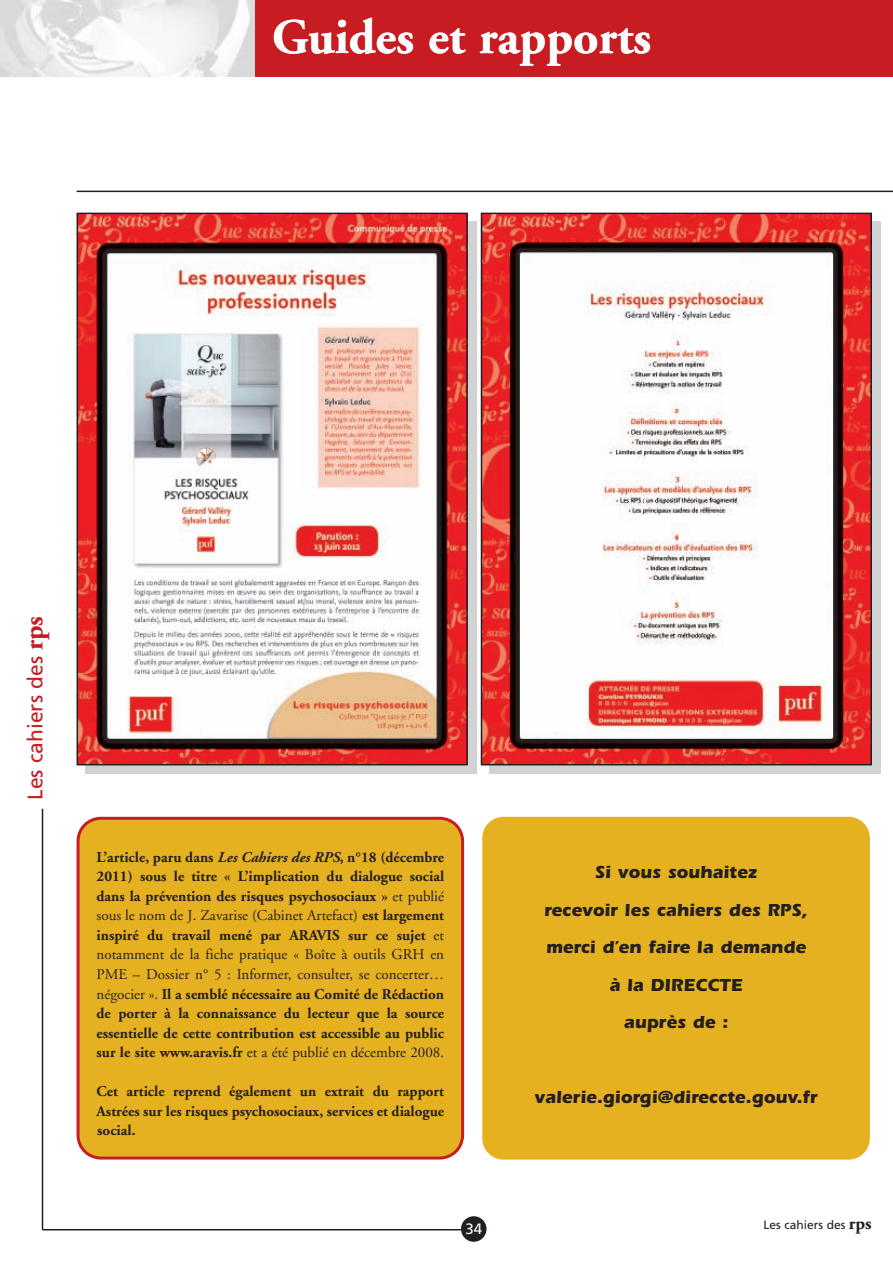
<style>
.page{position:relative;width:893px;height:1263px;background:#fff}
.page>*{position:absolute;margin:0;border:0;box-sizing:border-box;transform-origin:0 0}
.t1{font:700 49.5px "Adobe Garamond";color:#fff}
.t2{font:21px "Frutiger";color:#c61c22}
.t3{font:700 18px/37.5px "Itc Eras";color:#231f20;text-align:center}
.t4{font:700 15px/19.5px "Adobe Garamond";color:#231f20;text-align:justify}
.t5{font:15px "Frutiger";color:#fff}
.t6{font:12px "Frutiger";color:#231f20}
.s1{font-family:"Adobe Garamond";font-weight:700;font-size:27px}
.s2{font-style:italic}
.s3{font-weight:400}
.s4{font-family:"Adobe Garamond";font-weight:700;font-size:18px}
</style>
<div class="page">
<img style="left:0;top:0;width:255px;height:77px">
<div style="left:255px;top:0;width:638px;height:77px;background:#c61c22"></div>
<hr style="left:42px;top:809px;width:1px;height:421px;background:#231f20">
<hr style="left:43px;top:1229px;width:420px;height:1px;background:#231f20">
<div style="left:461px;top:1216px;width:25px;height:26px;background:#231f20;border-radius:50%"></div>
<div style="left:85px;top:221px;width:391px;height:553px;background:#d1d2d4"></div>
<div style="left:489px;top:221px;width:391px;height:553px;background:#d1d2d4"></div>
<img style="left:80px;top:216px;width:385px;height:546px">
<div style="left:77px;top:213px;width:391px;height:552px;border:2px solid #231f20"></div>
<img style="left:484px;top:216px;width:385px;height:546px">
<div style="left:481px;top:213px;width:391px;height:552px;border:2px solid #231f20"></div>
<div style="left:77px;top:817px;width:387px;height:342px;background:#e6b120"></div>
<div style="left:482px;top:817px;width:388px;height:343px;background:#e6b120;border-radius:21px"></div>
<hr style="left:77px;top:191px;width:816px;height:1px;background:#231f20">
<h1 class="t1" style="left:272px;top:17px;width:381px">Guides et rapports</h1>
<h2 class="t2" style="left:27px;top:800px;width:185px;rotate:-90deg">Les cahiers des <span class="s1">rps</span></h2>
<p class="t4" style="left:97px;top:849px;width:349px">L’article, paru dans <span class="s2">Les Cahiers des RPS</span>, n°18 (décembre 2011) sous le titre « L’implication du dialogue social dans la prévention des risques psychosociaux » <span class="s3">et publié sous le nom de J. Zavarise (Cabinet Artefact)</span> est largement inspiré du travail mené par ARAVIS sur ce sujet <span class="s3">et notamment de la fiche pratique « Boîte à outils GRH en PME – Dossier n° 5 : Informer, consulter, se concerter… négocier ».</span> Il a semblé nécessaire au Comité de Rédaction de porter à la connaissance du lecteur que la source essentielle de cette contribution est accessible au public sur le site www.aravis.fr <span class="s3">et a été publié en décembre 2008.</span></p>
<p class="t4" style="left:97px;top:1083px;width:349px">Cet article reprend également un extrait du rapport Astrées sur les risques psychosociaux, services et dialogue social.</p>
<p class="t5" style="left:466px;top:1222px;width:18px">34</p>
<p class="t3" style="left:544px;top:855px;width:265px">Si vous souhaitez<br>recevoir les cahiers des RPS, merci d’en faire la demande à la DIRECCTE<br>auprès de :</p>
<p class="t3" style="left:535px;top:1080px;width:284px">valerie.giorgi@direccte.gouv.fr</p>
<p class="t6" style="left:763px;top:1219px;width:110px">Les cahiers des <span class="s4">rps</span></p>
</div>
